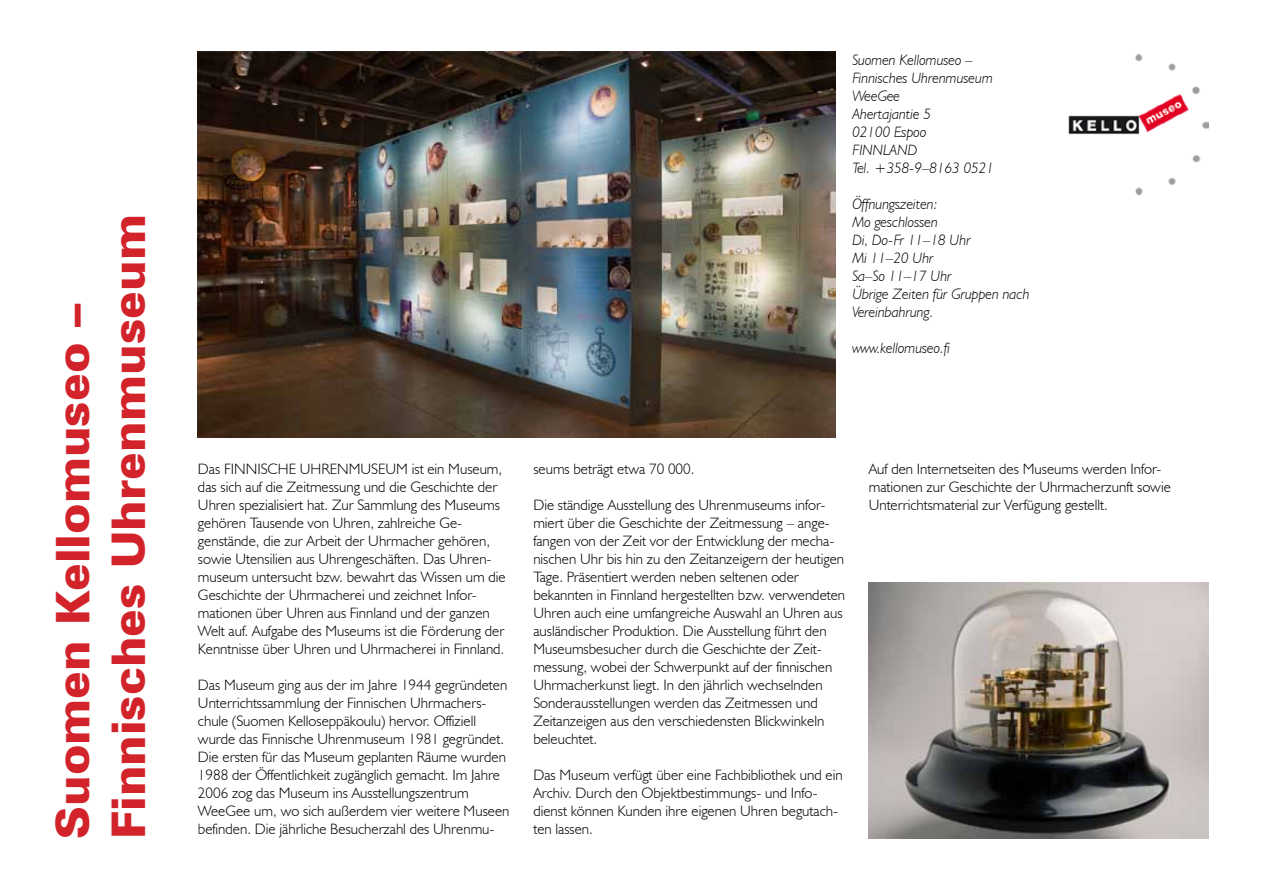
<style>
.page{position:relative;width:1263px;height:893px;background:#fff}
.page>*{position:absolute;margin:0;border:0;box-sizing:border-box;transform-origin:0 0}
.t1{font:900 46.5px/55.8px "Zurich BT";color:#d2232a}
.t2{font:300 15px/18px "Humanist 521 BT";color:#000}
.t3{font:italic 300 15px/18px "Humanist 521 BT";color:#000}
</style>
<div class="page">
<img style="left:869px;top:583px;width:340px;height:256px">
<img style="left:198px;top:51px;width:638px;height:386px">
<img style="left:1068px;top:53px;width:141px;height:143px">
<h1 class="t1" style="left:45px;top:839px;width:626px;rotate:-90deg">Suomen Kellomuseo –<br>Finnisches Uhrenmuseum</h1>
<p class="t3" style="left:852px;top:51px;width:143px">Suomen Kellomuseo –<br>Finnisches Uhrenmuseum<br>WeeGee<br>Ahertajantie 5<br>02100 Espoo<br>FINNLAND<br>Tel. +358-9–8163 0521</p>
<p class="t3" style="left:852px;top:195px;width:179px">Öffnungszeiten:<br>Mo geschlossen<br>Di, Do-Fr 11–18 Uhr<br>Mi 11–20 Uhr<br>Sa–So 11–17 Uhr<br>Übrige Zeiten für Gruppen nach<br>Vereinbahrung.</p>
<p class="t3" style="left:852px;top:339px;width:99px">www.kellomuseo.fi</p>
<p class="t2" style="left:198px;top:460px;width:309px">Das Finnische Uhrenmuseu m ist ein Museum, das sich auf die Zeitmessung und die Geschichte der Uhren spezialisiert hat. Zur Sammlung des M useums gehören Tausende von Uhren, zahlreiche Ge&shy;genstände, die zur Arbeit der Uhrmacher gehören, sowie Utensilien aus Uhrengeschäften. Das Uhren&shy;museum untersucht bzw. bewahrt das Wissen um die Geschichte der Uhrmacherei und zeichnet I nfor&shy;mationen über Uhren aus Finnland und der ganzen Welt auf. Aufgabe des M useums ist die Förderung der Kenntnisse über Uhren und Uhrmacherei in Finnland.</p>
<p class="t2" style="left:198px;top:676px;width:313px">Das M useum ging aus der im Jahre 1944 gegründeten Unterrichtssammlung der Finnischen Uhrmachers&shy;chule (Suomen Kelloseppäkoulu) hervor. Offiziell wurde das Finnische Uhrenmuseum 1981 gegründet.<br>Die ersten für das M useum geplanten Räume wurden 1988 der Öffentlichkeit zugänglich gemacht. I m Jahre 2006 zog das M useum ins Ausstellungszentrum WeeGee um, wo sich außerdem vier weitere M useen befinden. Die jährliche Besucherzahl des Uhrenmu-</p>
<p class="t2" style="left:533px;top:460px;width:163px">seums beträgt etwa 70 000.</p>
<p class="t2" style="left:533px;top:496px;width:313px">Die ständige Ausstellung des Uhrenmuseums infor&shy;miert über die Geschichte der Zeitmessung – ange&shy;fangen von der Zeit vor der Entwicklung der mecha&shy;nischen Uhr bis hin zu den Zeitanzeigern der heutigen Tage. Präsentiert werden neben seltenen oder bekannten in Finnland hergestellten bzw. verwendeten Uhren auch eine umfangreiche Auswahl an Uhren aus ausländischer Produktion. Die Ausstellung führt den<br>M useumsbesucher durch die Geschichte der Zeit&shy;messung, wobei der Schwerpunkt auf der finnischen Uhrmacherkunst liegt. I n den jährlich wechselnden Sonderausstellungen werden das Zeitmessen und Zeitanzeigen aus den verschiedensten Blickwinkeln beleuchtet.</p>
<p class="t2" style="left:533px;top:766px;width:311px">Das M useum verfügt über eine Fachbibliothek und ein Archiv. Durch den Objektbestimmungs- und I nfo&shy;dienst können Kunden ihre eigenen Uhren begutach&shy;ten lassen.</p>
<p class="t2" style="left:869px;top:460px;width:304px">Auf den I nternetseiten des M useums werden I nfor&shy;mationen zur Geschichte der Uhrmacherzunft sowie<br>Unterrichtsmaterial zur Verfügung gestellt.</p>
</div>
